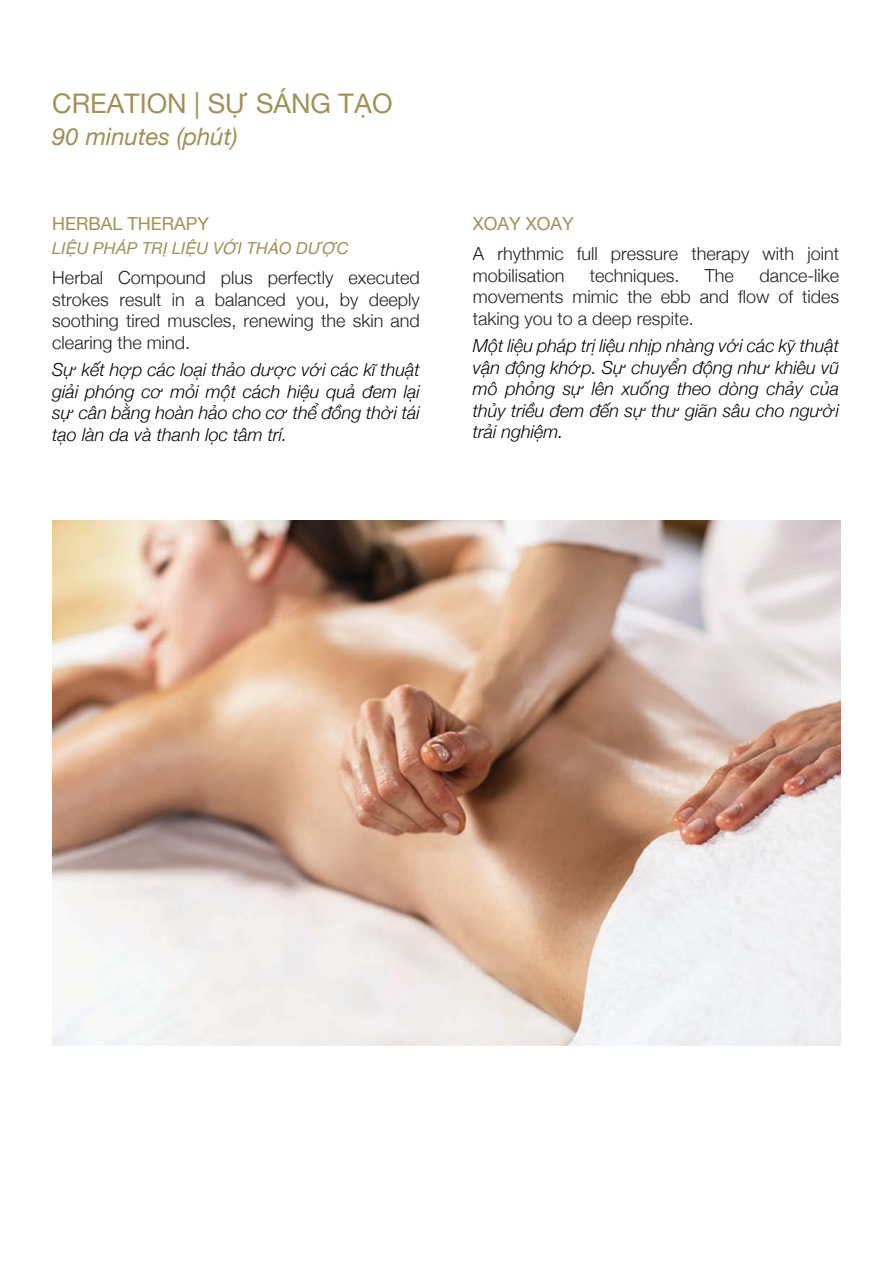
<style>
.page{position:relative;width:893px;height:1263px;background:#fff}
.page>*{position:absolute;margin:0;border:0;box-sizing:border-box;transform-origin:0 0}
.t1{font:27px "Helvetica Neue";color:#a29059}
.t2{font:italic 24px "Helvetica Neue";color:#a29059}
.t3{font:italic 300 18px/21.6px "Helvetica Neue";color:#040503;text-align:justify}
.t4{font:300 18px/21.6px "Helvetica Neue";color:#202224;text-align:justify}
.t5{font:18px "Helvetica Neue";color:#a29059}
.t6{font:italic 16.5px "Helvetica Neue";color:#a29059}
</style>
<div class="page">
<img style="left:53px;top:521px;width:787px;height:525px">
<h1 class="t1" style="left:52px;top:84px;width:342px">CREATION | SỰ SÁNG TẠO</h1>
<h2 class="t2" style="left:52px;top:119px;width:187px">90 minutes (phút)</h2>
<p class="t5" style="left:52px;top:211px;width:158px">HERBAL THERAPY</p>
<p class="t6" style="left:52px;top:236px;width:298px">LIỆU PHÁP TRỊ LIỆU VỚI THẢO DƯỢC</p>
<p class="t4" style="left:52px;top:266px;width:369px">Herbal Compound plus perfectly executed strokes result in a balanced you, by deeply soothing tired muscles, renewing the skin and clearing the mind.</p>
<p class="t3" style="left:52px;top:358px;width:369px">Sự kết hợp các loại thảo dược với các kĩ thuật giải phóng cơ mỏi một cách hiệu quả đem lại sự cân bằng hoàn hảo cho cơ thể đồng thời tái tạo làn da và thanh lọc tâm trí.</p>
<p class="t5" style="left:473px;top:211px;width:103px">XOAY XOAY</p>
<p class="t4" style="left:473px;top:242px;width:368px">A rhythmic full pressure therapy with joint mobilisation</p>
<p class="t4" style="left:473px;top:263px;width:368px;text-indent:286px">dance-like movements mimic the ebb and flow of tides taking you to a deep respite.</p>
<p class="t3" style="left:473px;top:334px;width:368px">Một liệu pháp trị liệu nhịp nhàng với các kỹ thuật vận động khớp. Sự chuyển động như khiêu vũ mô phỏng sự lên xuống theo dòng chảy của thủy triều đem đến sự thư giãn sâu cho người trải nghiệm.</p>
<p class="t4" style="left:590px;top:263px;width:91px">techniques.</p>
<p class="t4" style="left:705px;top:263px;width:31px">The</p>
</div>
